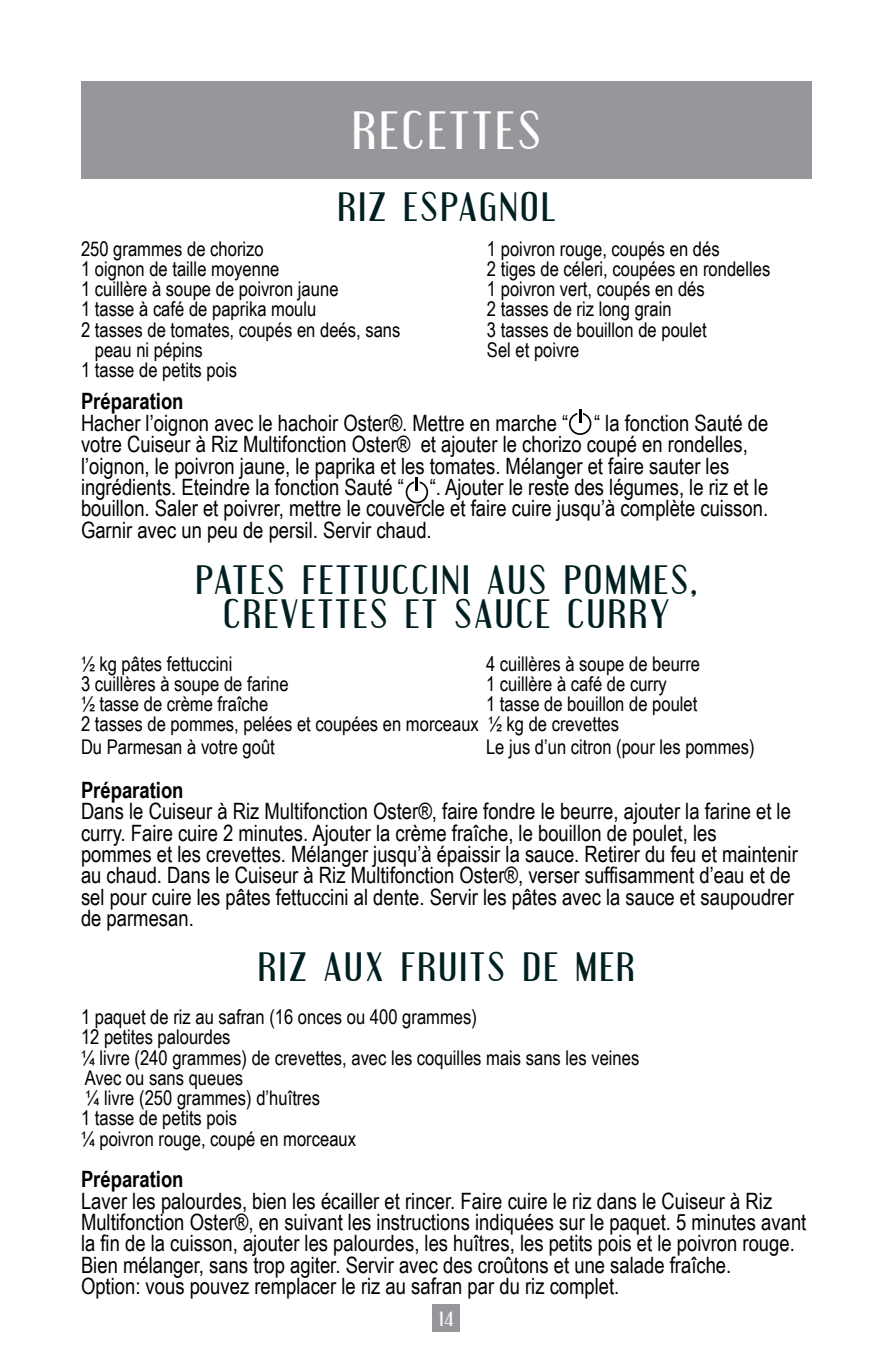
<style>
.page{position:relative;width:893px;height:1372px;background:#fff}
.page>*{position:absolute;margin:0;border:0;box-sizing:border-box;transform-origin:0 0}
.t1{font:47.25px "Engebrechtre";letter-spacing:.1em;color:#fff}
.t2{font:36px/33.8px "Engebrechtre";letter-spacing:.1em;color:#001f20;text-align:center}
.t3{font:22.5px/21.4px "Arial Narrow";color:#000}
.t4{font:700 22.5px "Arial Narrow";color:#000}
.t5{font:20.25px/20.2px "Arial Narrow";color:#000}
.t6{font:18px "Engebrechtre";color:#fff}
</style>
<div class="page">
<div style="left:433px;top:1303px;width:27px;height:28px;background:#95979a"></div>
<div style="left:81px;top:81px;width:731px;height:97px;background:#95979a"></div>
<svg style="left:569px;top:409px;width:22px;height:26px"></svg>
<svg style="left:406px;top:477px;width:22px;height:26px"></svg>
<h1 class="t1" style="left:353px;top:103px;width:189px">RECETTES</h1>
<h2 class="t2" style="left:338px;top:189px;width:218px">RIZ ESPAGNOL</h2>
<p class="t5" style="left:81px;top:238px;width:184px">250 grammes de chorizo</p>
<p class="t5" style="left:81px;top:258px;width:200px">1 oignon de taille moyenne</p>
<p class="t5" style="left:81px;top:279px;width:259px">1 cuillère à soupe de poivron jaune</p>
<p class="t5" style="left:81px;top:299px;width:237px">1 tasse à café de paprika moulu</p>
<p class="t5" style="left:81px;top:319px;width:321px">2 tasses de tomates, coupés en deés, sans</p>
<p class="t5" style="left:95px;top:339px;width:110px">peau ni pépins</p>
<p class="t5" style="left:81px;top:360px;width:158px">1 tasse de petits pois</p>
<p class="t5" style="left:487px;top:238px;width:285px">1 poivron rouge, coupés en dés<br>2 tiges de céleri, coupées en rondelles<br>1 poivron vert, coupés en dés<br>2 tasses de riz long grain<br>3 tasses de bouillon de poulet<br>Sel et poivre</p>
<p class="t4" style="left:81px;top:388px;width:104px">Préparation</p>
<p class="t3" style="left:81px;top:412px;width:689px">Hacher l’oignon avec le hachoir Oster®. Mettre en marche “ “ la fonction Sauté de votre Cuiseur à Riz Multifonction Oster® et ajouter le chorizo coupé en rondelles, l’oignon, le poivron jaune, le paprika et les tomates. Mélanger et faire sauter les ingrédients. Eteindre la fonction Sauté “ “. Ajouter le reste des légumes, le riz et le bouillon. Saler et poivrer, mettre le couvercle et faire cuire jusqu’à complète cuisson.<br>Garnir avec un peu de persil. Servir chaud.</p>
<h2 class="t2" style="left:196px;top:562px;width:502px">PATES FETTUCCINI AUS POMMES,<br>CREVETTES ET SAUCE CURRY</h2>
<p class="t5" style="left:81px;top:653px;width:153px">½ kg pâtes fettuccini</p>
<p class="t5" style="left:486px;top:653px;width:216px">4 cuillères à soupe de beurre</p>
<p class="t5" style="left:81px;top:673px;width:209px">3 cuillères à soupe de farine</p>
<p class="t5" style="left:486px;top:673px;width:182px">1 cuillère à café de curry</p>
<p class="t5" style="left:81px;top:693px;width:189px">½ tasse de crème fraîche</p>
<p class="t5" style="left:81px;top:693px;width:618px;text-indent:405px">1 tasse de bouillon de poulet<br>2 tasses de pommes, pelées et coupées en morceaux ½ kg de crevettes</p>
<p class="t5" style="left:81px;top:736px;width:195px">Du Parmesan à votre goût</p>
<p class="t5" style="left:486px;top:736px;width:270px">Le jus d’un citron (pour les pommes)</p>
<p class="t4" style="left:81px;top:776px;width:104px">Préparation</p>
<p class="t3" style="left:81px;top:800px;width:718px">Dans le Cuiseur à Riz Multifonction Oster®, faire fondre le beurre, ajouter la farine et le curry. Faire cuire 2 minutes. Ajouter la crème fraîche, le bouillon de poulet, les<br>pommes et les crevettes. Mélanger jusqu’à épaissir la sauce. Retirer du feu et maintenir au chaud. Dans le Cuiseur à Riz Multifonction Oster®, verser suffisamment d’eau et de sel pour cuire les pâtes fettuccini al dente. Servir les pâtes avec la sauce et saupoudrer de parmesan.</p>
<h2 class="t2" style="left:259px;top:949px;width:377px">RIZ AUX FRUITS DE MER</h2>
<p class="t5" style="left:81px;top:1006px;width:560px">1 paquet de riz au safran (16 onces ou 400 grammes)<br>12 petites palourdes<br>¼ livre (240 grammes) de crevettes, avec les coquilles mais sans les veines Avec ou sans queues<br>¼ livre (250 grammes) d’huîtres<br>1 tasse de petits pois<br>¼ poivron rouge, coupé en morceaux</p>
<p class="t4" style="left:81px;top:1166px;width:104px">Préparation</p>
<p class="t3" style="left:81px;top:1189px;width:727px">Laver les palourdes, bien les écailler et rincer. Faire cuire le riz dans le Cuiseur à Riz Multifonction Oster®, en suivant les instructions indiquées sur le paquet. 5 minutes avant la fin de la cuisson, ajouter les palourdes, les huîtres, les petits pois et le poivron rouge.<br>Bien mélanger, sans trop agiter. Servir avec des croûtons et une salade fraîche.<br>Option: vous pouvez remplacer le riz au safran par du riz complet.</p>
<p class="t6" style="left:439px;top:1308px;width:16px">14</p>
</div>
